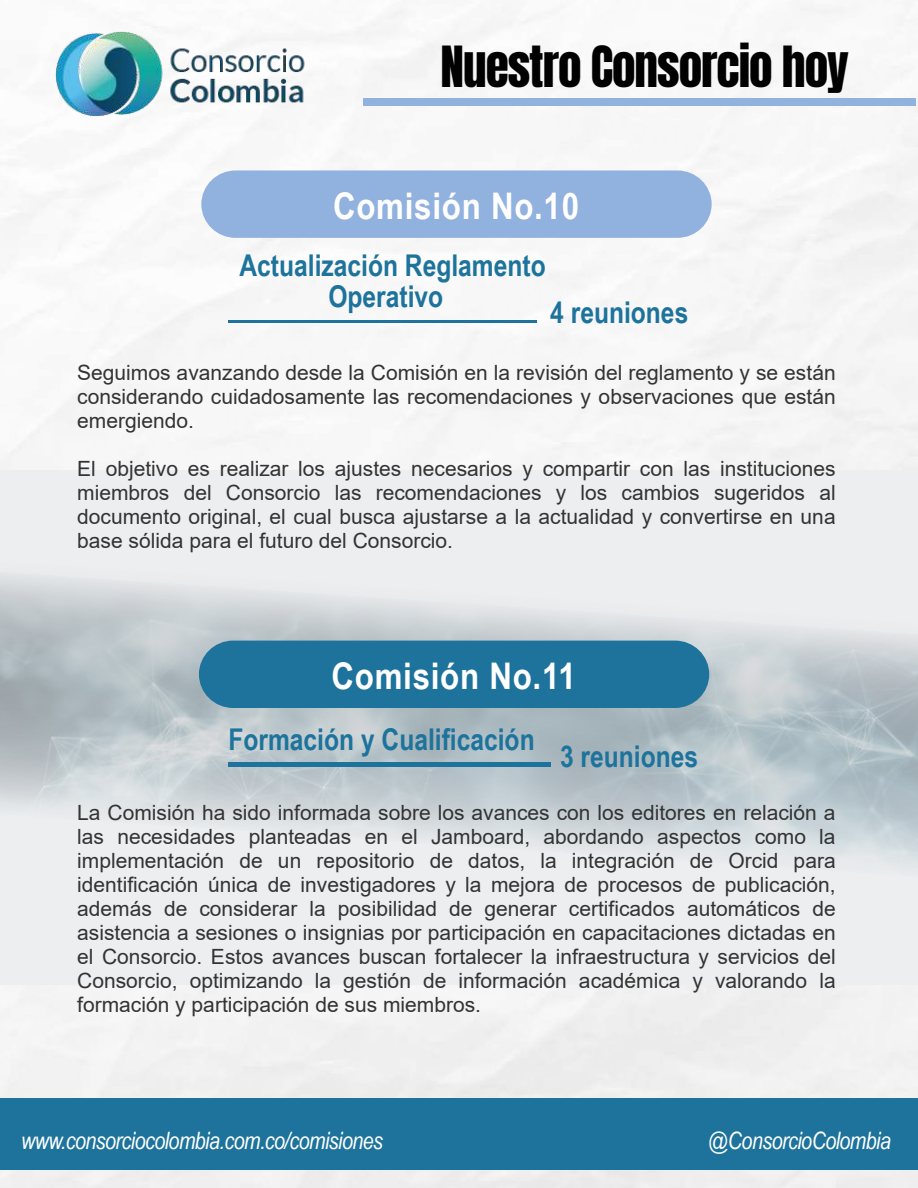
<style>
.page{position:relative;width:918px;height:1188px;background:#fff}
.page>*{position:absolute;margin:0;border:0;box-sizing:border-box;transform-origin:0 0}
.t1{font:47.4px "Anton";letter-spacing:-.02em;color:#010101}
.t2{font:700 36.75px "Arial Narrow";letter-spacing:.02em;color:#fff;scale:1.04 1}
.t3{font:700 30px/31.5px "Arial Narrow";color:#1d739c;text-align:center}
.t4{font:italic 24px "Arial Narrow";letter-spacing:-.02em;color:#fff}
.t5{font:21px/24px "Arial";color:#333;text-align:justify}
</style>
<div class="page">
<div style="left:0;top:1px;width:918px;height:1187px;background:#f6f6f6"></div>
<div style="left:201px;top:170px;width:511px;height:68px;background:#91b1de"></div>
<hr style="left:228px;top:320px;width:309px;height:3px;background:#1d739c">
<div style="left:0;top:471px;width:918px;height:428px;background:#eceef0"></div>
<svg style="left:0;top:575px;width:918px;height:410px"></svg>
<div style="left:199px;top:641px;width:510px;height:67px;background:#1d739c"></div>
<div style="left:228px;top:762px;width:323px;height:5px;background:#1d739c"></div>
<img style="left:55px;top:32px;width:262px;height:85px">
<div style="left:363px;top:98px;width:553px;height:7px;background:#91b1de"></div>
<div style="left:0;top:1098px;width:917px;height:72px;background:#1d739c"></div>
<h1 class="t1" style="left:441px;top:43px;width:410px">Nuestro Consorcio hoy</h1>
<h2 class="t2" style="left:333px;top:178px;width:238px">Comisión No.10</h2>
<h3 class="t3" style="left:240px;top:248px;width:308px">Actualización Reglamento<br>Operativo</h3>
<h3 class="t3" style="left:550px;top:295px;width:140px">4 reuniones</h3>
<p class="t5" style="left:77px;top:360px;width:760px">Seguimos avanzando desde la Comisión en la revisión del reglamento y se están considerando cuidadosamente las recomendaciones y observaciones que están emergiendo.</p>
<p class="t5" style="left:77px;top:456px;width:760px">El objetivo es realizar los ajustes necesarios y compartir con las instituciones miembros del Consorcio las recomendaciones y los cambios sugeridos al documento original, el cual busca ajustarse a la actualidad y convertirse en una base sólida para el futuro del Consorcio.</p>
<h2 class="t2" style="left:332px;top:648px;width:236px">Comisión No.11</h2>
<h3 class="t3" style="left:228px;top:722px;width:308px">Formación y Cualificación</h3>
<h3 class="t3" style="left:560px;top:739px;width:140px">3 reuniones</h3>
<p class="t5" style="left:77px;top:801px;width:760px">La Comisión ha sido informada sobre los avances con los editores en relación a las necesidades planteadas en el Jamboard, abordando aspectos como la implementación de un repositorio de datos, la integración de Orcid para identificación única de investigadores y la mejora de procesos de publicación, además de considerar la posibilidad de generar certificados automáticos de asistencia a sesiones o insignias por participación en capacitaciones dictadas en el Consorcio. Estos avances buscan fortalecer la infraestructura y servicios del Consorcio, optimizando la gestión de información académica y valorando la formación y participación de sus miembros.</p>
<p class="t4" style="left:21px;top:1124px;width:364px">www.consorciocolombia.com.co/comisiones</p>
<p class="t4" style="left:709px;top:1124px;width:184px">@ConsorcioColombia</p>
</div>
